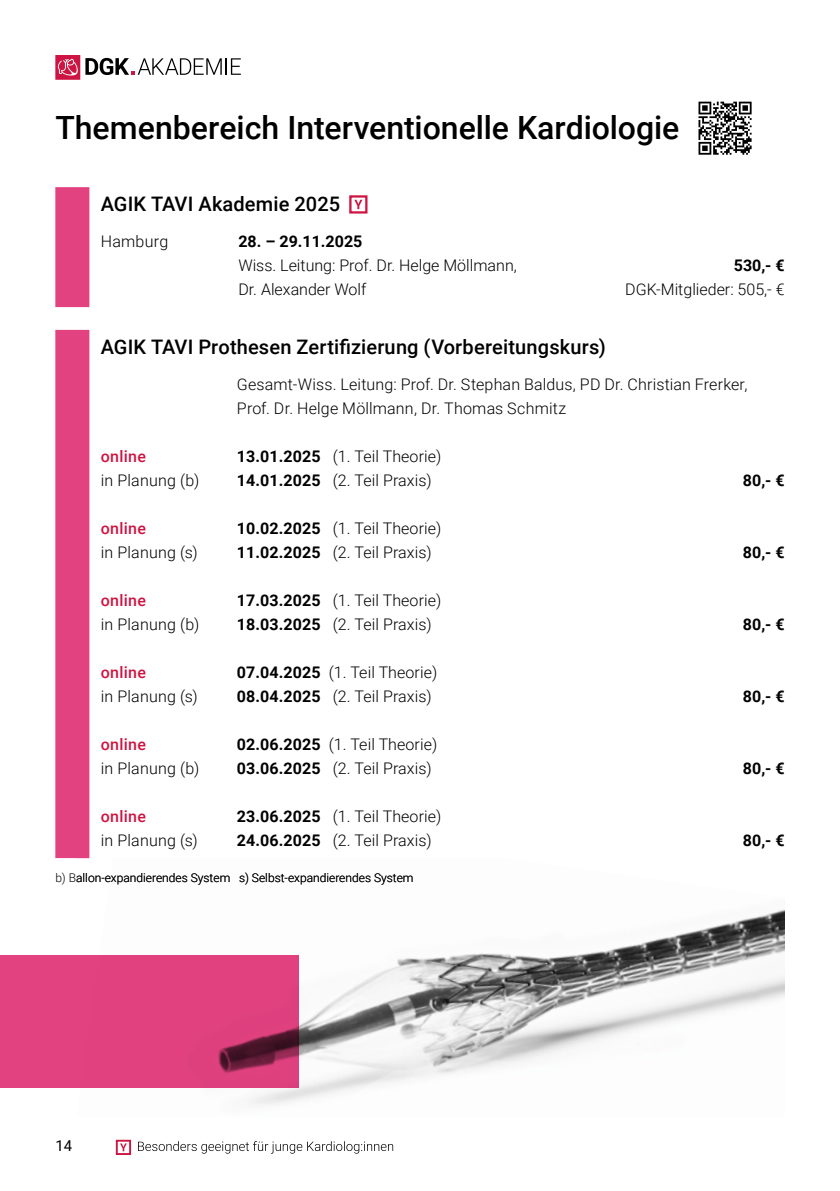
<style>
.page{position:relative;width:840px;height:1191px;background:#fff}
.page>*{position:absolute;margin:0;border:0;box-sizing:border-box;transform-origin:0 0}
.t1{font:500 32px "Roboto";color:#000}
.t2{font:500 20px "Roboto";letter-spacing:.01em;color:#000}
.t3{font:300 16px/24px "Roboto";letter-spacing:.005em;color:#000}
.t4{font:700 16px "Roboto";color:#000}
.t5{font:500 16px "Roboto";letter-spacing:.02em;color:#ce1442}
.t6{font:15px "Roboto";color:#000}
.t7{font:300 12px "Roboto";color:#000}
.s1{font-weight:700}
</style>
<div class="page">
<svg style="left:55px;top:55px;width:186px;height:24px"></svg>
<div style="left:55px;top:330px;width:34px;height:528px;background:#e34281"></div>
<svg style="left:698px;top:101px;width:54px;height:49px"></svg>
<svg style="left:698px;top:102px;width:53px;height:53px"></svg>
<svg style="left:115px;top:1139px;width:17px;height:16px"></svg>
<svg style="left:138px;top:1141px;width:255px;height:12px"></svg>
<div style="left:55px;top:187px;width:34px;height:120px;background:#e34281"></div>
<svg style="left:349px;top:195px;width:19px;height:19px"></svg>
<img style="left:76px;top:858px;width:708px;height:247px">
<div style="left:0;top:956px;width:298px;height:132px;background:#e34281"></div>
<h1 class="t1" style="left:55px;top:105px;width:625px">Themenbereich Interventionelle Kardiologie</h1>
<p class="t2" style="left:101px;top:190px;width:241px">AGIK TAVI Akademie 2025</p>
<p class="t3" style="left:101px;top:229px;width:69px">Hamburg</p>
<p class="t4" style="left:238px;top:230px;width:125px">28. – 29.11.2025</p>
<p class="t3" style="left:238px;top:253px;width:280px">Wiss. Leitung: Prof. Dr. Helge Möllmann,<br>Dr. Alexander Wolf</p>
<p class="t4" style="left:733px;top:254px;width:52px">530,- €</p>
<p class="t3" style="left:625px;top:277px;width:161px">DGK-Mitglieder: 505,- €</p>
<p class="t2" style="left:101px;top:333px;width:506px">AGIK TAVI Prothesen Zertifizierung (Vorbereitungskurs)</p>
<p class="t3" style="left:237px;top:371px;width:511px">Gesamt-Wiss. Leitung: Prof. Dr. Stephan Baldus, PD Dr. Christian Frerker,<br>Prof. Dr. Helge Möllmann, Dr. Thomas Schmitz</p>
<p class="t5" style="left:101px;top:445px;width:47px">online</p>
<p class="t3" style="left:101px;top:467px;width:100px">in Planung (b)</p>
<p class="t5" style="left:101px;top:517px;width:47px">online</p>
<p class="t3" style="left:101px;top:539px;width:98px">in Planung (s)</p>
<p class="t5" style="left:101px;top:589px;width:47px">online</p>
<p class="t3" style="left:101px;top:611px;width:100px">in Planung (b)</p>
<p class="t5" style="left:101px;top:661px;width:47px">online</p>
<p class="t3" style="left:101px;top:683px;width:98px">in Planung (s)</p>
<p class="t5" style="left:101px;top:733px;width:47px">online</p>
<p class="t3" style="left:101px;top:755px;width:100px">in Planung (b)</p>
<p class="t5" style="left:101px;top:805px;width:47px">online</p>
<p class="t3" style="left:101px;top:827px;width:98px">in Planung (s)</p>
<p class="t3" style="left:237px;top:443px;width:206px"><span class="s1">13.01.2025</span> (1. Teil Theorie)<br><span class="s1">14.01.2025</span> (2. Teil Praxis)</p>
<p class="t3" style="left:237px;top:515px;width:206px"><span class="s1">10.02.2025</span> (1. Teil Theorie)<br><span class="s1">11.02.2025</span> (2. Teil Praxis)</p>
<p class="t3" style="left:237px;top:587px;width:206px"><span class="s1">17.03.2025</span> (1. Teil Theorie)<br><span class="s1">18.03.2025</span> (2. Teil Praxis)</p>
<p class="t3" style="left:237px;top:659px;width:202px"><span class="s1">07.04.2025</span> (1. Teil Theorie)<br><span class="s1">08.04.2025</span> (2. Teil Praxis)</p>
<p class="t3" style="left:237px;top:731px;width:202px"><span class="s1">02.06.2025</span> (1. Teil Theorie)<br><span class="s1">03.06.2025</span> (2. Teil Praxis)</p>
<p class="t3" style="left:237px;top:803px;width:206px"><span class="s1">23.06.2025</span> (1. Teil Theorie)<br><span class="s1">24.06.2025</span> (2. Teil Praxis)</p>
<p class="t4" style="left:742px;top:469px;width:43px">80,- €</p>
<p class="t4" style="left:742px;top:541px;width:43px">80,- €</p>
<p class="t4" style="left:742px;top:613px;width:43px">80,- €</p>
<p class="t4" style="left:742px;top:685px;width:43px">80,- €</p>
<p class="t4" style="left:742px;top:757px;width:43px">80,- €</p>
<p class="t4" style="left:742px;top:829px;width:43px">80,- €</p>
<p class="t7" style="left:55px;top:869px;width:359px">b) Ballon-expandierendes System s) Selbst-expandierendes System</p>
<p class="t6" style="left:55px;top:1135px;width:18px">14</p>
</div>
